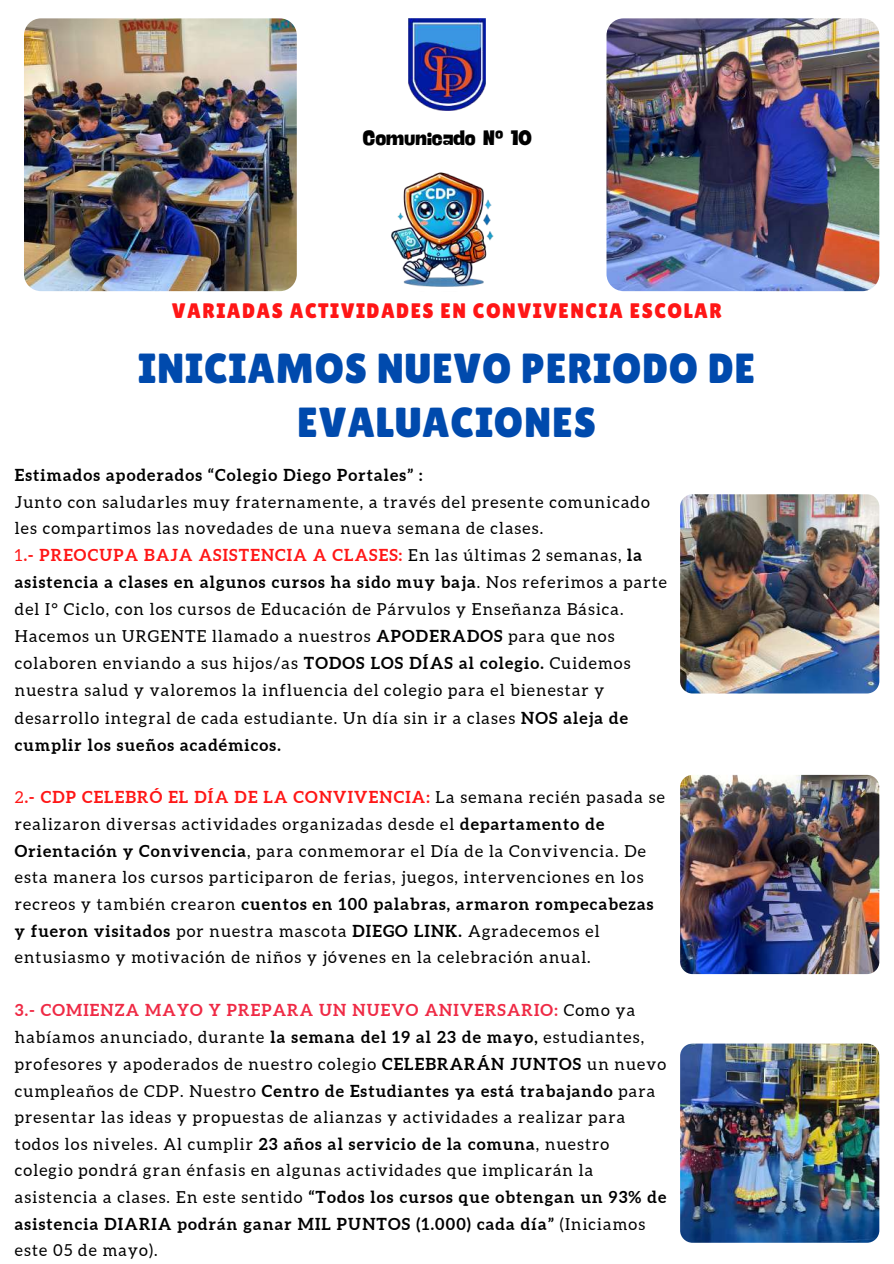
<style>
.page{position:relative;width:894px;height:1264px;background:#fff}
.page>*{position:absolute;margin:0;border:0;box-sizing:border-box;transform-origin:0 0}
.t1{font:42px/54px "Lilita One";letter-spacing:.02em;color:#004aad;text-align:center}
.t2{font:21px "Lilita One";letter-spacing:.07em;color:#ff1616}
.t3{font:21px "Negrita Pro";color:#000}
.t4{font:16.5px/26.7px "Aleo";letter-spacing:.07em;color:#000}
.t5{font:700 16.5px "Aleo";letter-spacing:.07em;color:#000}
.s1{color:#ff1616}
.s2{font-weight:700;color:#ff1616}
.s3{font-weight:700}
.s4{font-weight:700;color:#ef2a45}
</style>
<div class="page">
<img style="left:408px;top:18px;width:77px;height:93px">
<img style="left:680px;top:494px;width:199px;height:199px;border-radius:12px">
<img style="left:680px;top:775px;width:199px;height:199px;border-radius:12px">
<img style="left:680px;top:1043px;width:199px;height:199px;border-radius:12px">
<img style="left:606px;top:18px;width:273px;height:273px;border-radius:17px">
<img style="left:24px;top:18px;width:273px;height:273px;border-radius:17px">
<img style="left:391px;top:172px;width:103px;height:115px">
<p class="t3" style="left:362px;top:129px;width:170px">Comunicado Nº 10</p>
<p class="t2" style="left:172px;top:299px;width:551px">VARIADAS ACTIVIDADES EN CONVIVENCIA ESCOLAR</p>
<h1 class="t1" style="left:138px;top:341px;width:618px">INICIAMOS NUEVO PERIODO DE<br>EVALUACIONES</h1>
<p class="t5" style="left:15px;top:466px;width:409px">Estimados apoderados “Colegio Diego Portales” :</p>
<p class="t4" style="left:15px;top:489px;width:653px">Junto con saludarles muy fraternamente, a través del presente comunicado les compartimos las novedades de una nueva semana de clases.<br><span class="s1">1</span><span class="s2">.- PREOCUPA BAJA ASISTENCIA A CLASES:</span> En las últimas 2 semanas, <span class="s3">la asistencia a clases en algunos cursos ha sido muy baja</span>. Nos referimos a parte del I° Ciclo, con los cursos de Educación de Párvulos y Enseñanza Básica.<br>Hacemos un URGENTE llamado a nuestros <span class="s3">APODERADOS</span> para que nos colaboren enviando a sus hijos/as <span class="s3">TODOS LOS DÍAS al colegio.</span> Cuidemos nuestra salud y valoremos la influencia del colegio para el bienestar y desarrollo integral de cada estudiante. Un día sin ir a clases <span class="s3">NOS aleja de cumplir los sueños académicos.</span></p>
<p class="t4" style="left:15px;top:784px;width:651px"><span class="s1">2</span><span class="s2">.- CDP CELEBRÓ EL DÍA DE LA CONVIVENCIA:</span> La semana recién pasada se realizaron diversas actividades organizadas desde el <span class="s3">departamento de Orientación y Convivencia</span>, para conmemorar el Día de la Convivencia. De esta manera los cursos participaron de ferias, juegos, intervenciones en los recreos y también crearon <span class="s3">cuentos en 100 palabras, armaron rompecabezas y fueron visitados</span> por nuestra mascota <span class="s3">DIEGO LINK.</span> Agradecemos el entusiasmo y motivación de niños y jóvenes en la celebración anual.</p>
<p class="t4" style="left:15px;top:996px;width:652px"><span class="s4">3.- COMIENZA MAYO Y PREPARA UN NUEVO ANIVERSARIO:</span> Como ya habíamos anunciado, durante <span class="s3">la semana del 19 al 23 de mayo,</span> estudiantes, profesores y apoderados de nuestro colegio <span class="s3">CELEBRARÁN JUNTOS</span> un nuevo cumpleaños de CDP. Nuestro <span class="s3">Centro de Estudiantes ya está trabajando</span> para presentar las ideas y propuestas de alianzas y actividades a realizar para todos los niveles. Al cumplir <span class="s3">23 años al servicio de la comuna</span>, nuestro colegio pondrá gran énfasis en algunas actividades que implicarán la asistencia a clases. En este sentido <span class="s3">“Todos los cursos que obtengan un 93% de asistencia DIARIA podrán ganar MIL PUNTOS (1.000) cada día”</span> (Iniciamos este 05 de mayo).</p>
</div>
